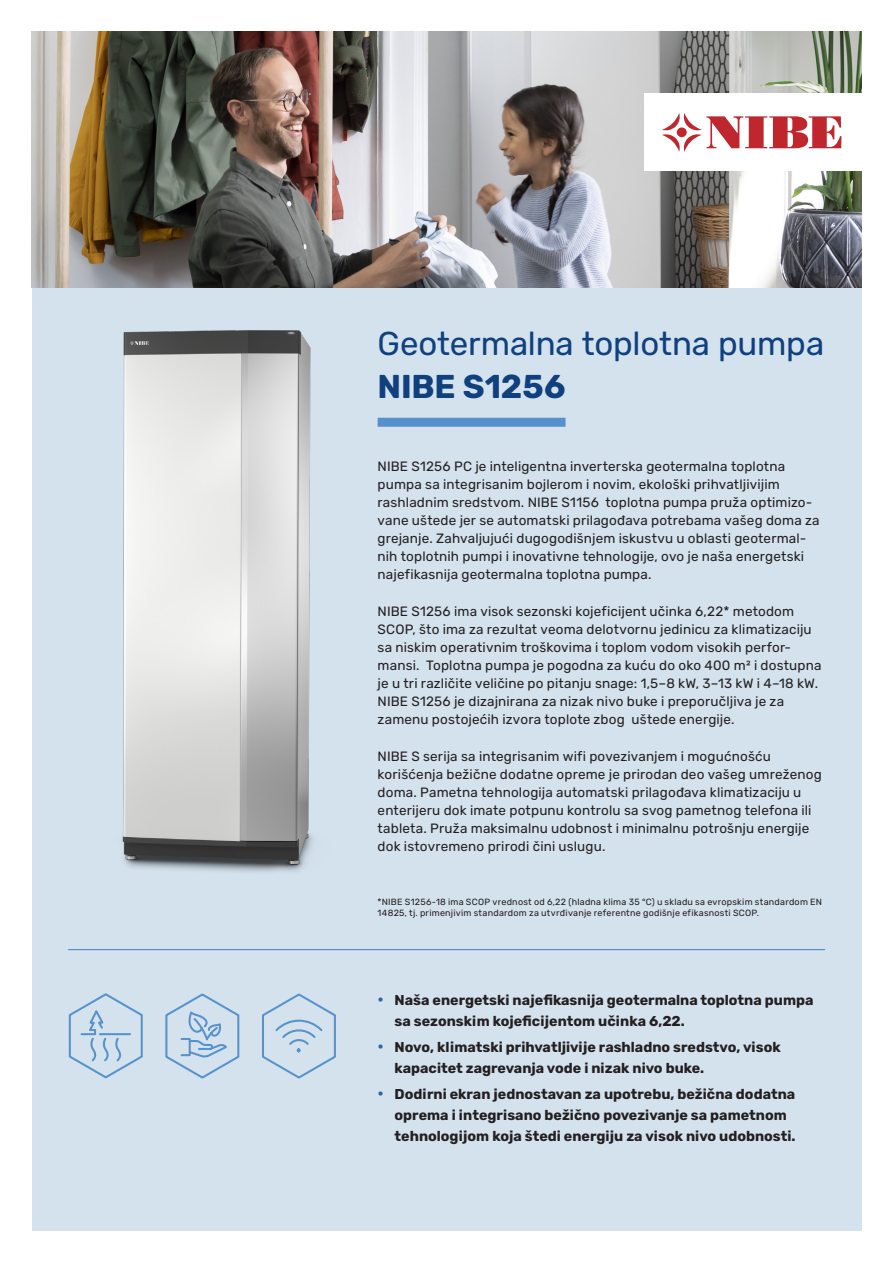
<style>
.page{position:relative;width:893px;height:1263px;background:#fff}
.page>*{position:absolute;margin:0;border:0;box-sizing:border-box;transform-origin:0 0}
.subheadline-1{font:33px "Rubik";letter-spacing:-.005em;color:#10407e}
.Heading_Product_Bold{font:700 33px "Rubik";letter-spacing:-.005em;color:#10407e}
.t1{font:700 14.25px/21.3px "Rubik";color:#231f20}
.paragraph{font:13.5px/18px "Rubik";letter-spacing:.01em;color:#231f20}
.paragraph-2{font:9px/10.8px "Rubik";letter-spacing:.025em;color:#231f20}
.s1{font-size:16.5px;color:#2c65a7}
</style>
<div class="page">
<div style="left:32px;top:32px;width:829px;height:1199px;background:#d4e2ed"></div>
<img style="left:32px;top:32px;width:829px;height:255px">
<div style="left:644px;top:94px;width:217px;height:77px;background:#fff"></div>
<svg style="left:662px;top:113px;width:179px;height:39px"></svg>
<svg style="left:165px;top:993px;width:75px;height:86px"></svg>
<svg style="left:262px;top:993px;width:74px;height:86px"></svg>
<hr style="left:68px;top:949px;width:757px;height:1px;background:#5691cc">
<svg style="left:68px;top:993px;width:75px;height:86px"></svg>
<img style="left:122px;top:330px;width:191px;height:542px">
<div style="left:378px;top:418px;width:188px;height:9px;background:#5691cc"></div>
<p class="subheadline-1" style="left:378px;top:325px;width:448px">Geotermalna toplotna pumpa</p>
<p class="Heading_Product_Bold" style="left:378px;top:368px;width:189px">NIBE S1256</p>
<p class="paragraph" style="left:378px;top:458px;width:444px">NIBE S1256 PC je inteligentna inverterska geotermalna toplotna pumpa sa integrisanim bojlerom i novim, ekološki prihvatljivijim rashladnim sredstvom. NIBE S1156 toplotna pumpa pruža optimizo&shy;vane uštede jer se automatski prilagođava potrebama vašeg doma za grejanje. Zahvaljujući dugogodišnjem iskustvu u oblasti geotermal&shy;nih toplotnih pumpi i inovativne tehnologije, ovo je naša energetski najefikasnija geotermalna toplotna pumpa.</p>
<p class="paragraph" style="left:378px;top:603px;width:445px">NIBE S1256 ima visok sezonski kojeficijent učinka 6,22* metodom SCOP, što ima za rezultat veoma delotvornu jedinicu za klimatizaciju sa niskim operativnim troškovima i toplom vodom visokih perfor&shy;mansi. Toplotna pumpa je pogodna za kuću do oko 400 m2 i dostupna je u tri različite veličine po pitanju snage: 1,5–8 kW, 3–13 kW i 4–18 kW.<br>NIBE S1256 je dizajnirana za nizak nivo buke i preporučljiva je za zamenu postojećih izvora toplote zbog uštede energije.</p>
<p class="paragraph" style="left:378px;top:748px;width:446px">NIBE S serija sa integrisanim wifi povezivanjem i mogućnošću korišćenja bežične dodatne opreme je prirodan deo vašeg umreženog doma. Pametna tehnologija automatski prilagođava klimatizaciju u enterijeru dok imate potpunu kontrolu sa svog pametnog telefona ili tableta. Pruža maksimalnu udobnost i minimalnu potrošnju energije dok istovremeno prirodi čini uslugu.</p>
<p class="paragraph-2" style="left:378px;top:897px;width:446px">*NIBE S1256-18 ima SCOP vrednost od 6,22 (hladna klima 35 °C) u skladu sa evropskim standardom EN<br>14825, tj. primenjivim standardom za utvrđivanje referentne godišnje efikasnosti SCOP.</p>
<p class="t1" style="left:395px;top:989px;width:420px;text-indent:-17px"><span class="s1">•</span> Naša energetski najefikasnija geotermalna toplotna pumpa sa sezonskim kojeficijentom učinka 6,22.</p>
<p class="t1" style="left:395px;top:1036px;width:388px;text-indent:-17px"><span class="s1">•</span> Novo, klimatski prihvatljivije rashladno sredstvo, visok kapacitet zagrevanja vode i nizak nivo buke.</p>
<p class="t1" style="left:395px;top:1083px;width:402px;text-indent:-17px"><span class="s1">•</span> Dodirni ekran jednostavan za upotrebu, bežična dodatna oprema i integrisano bežično povezivanje sa pametnom tehnologijom koja štedi energiju za visok nivo udobnosti.</p>
</div>
